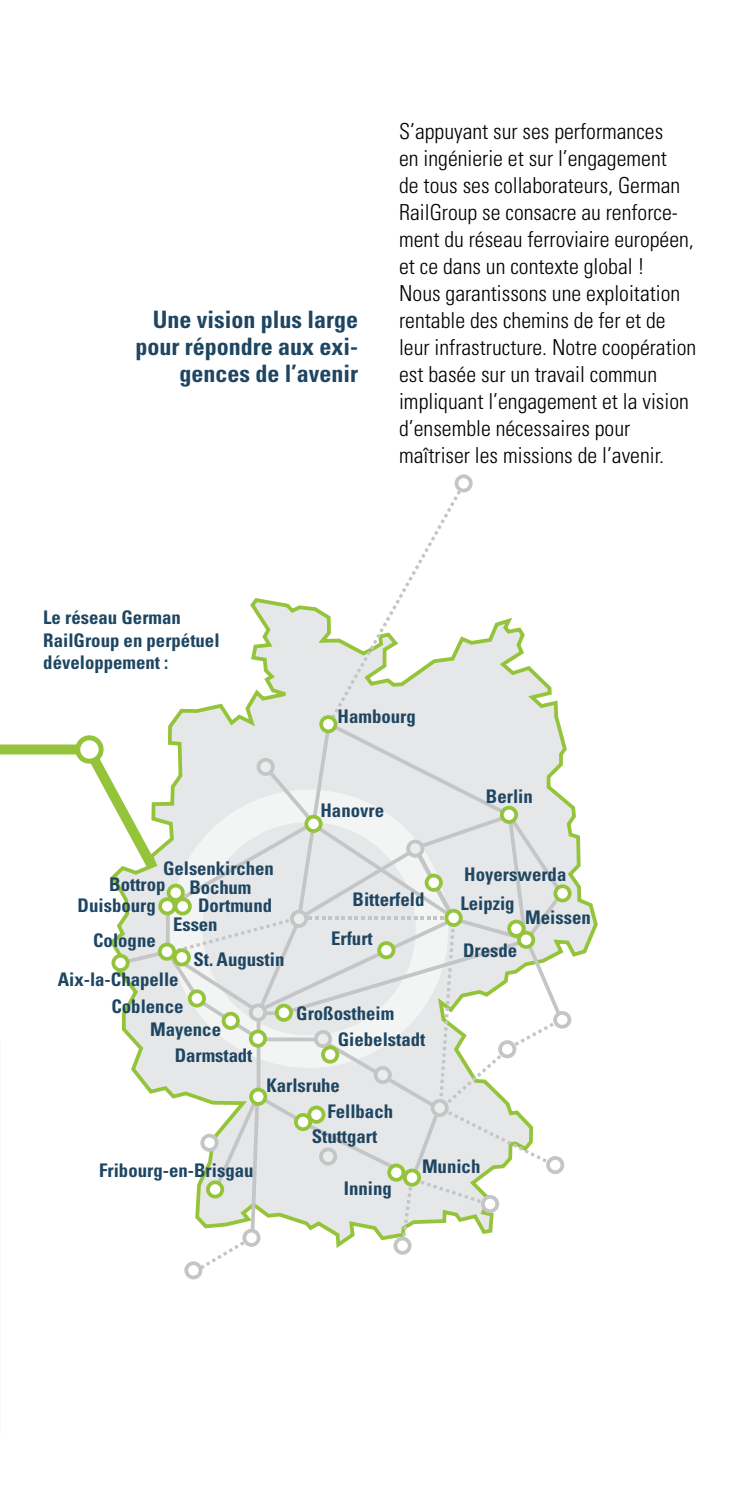
<style>
.page{position:relative;width:745px;height:1489px;background:#fff}
.page>*{position:absolute;margin:0;border:0;box-sizing:border-box;transform-origin:0 0}
.t1{font:700 condensed 24px/27px "Univers";color:#1e4662;text-align:right}
.t2{font:300 condensed 22px/27px "Univers";color:#000}
.t3{font:700 condensed 18.75px/22.5px "Univers";color:#1e4662}
</style>
<div class="page">
<div style="left:0;top:744px;width:86px;height:10px;background:#94c43a"></div>
<div style="left:75px;top:735px;width:28px;height:28px;border:5px solid #94c43a;border-radius:50%"></div>
<svg style="left:566px;top:746px;width:32px;height:282px"></svg>
<div style="left:553px;top:884px;width:18px;height:18px;border:4px solid #94c43a;border-radius:50%"></div>
<div style="left:184px;top:1261px;width:18px;height:18px;border:4px solid #c3c5c6;border-radius:50%"></div>
<div style="left:553px;top:1011px;width:18px;height:17px;border:4px solid #c3c5c6;border-radius:50%"></div>
<div style="left:454px;top:474px;width:18px;height:18px;border:4px solid #c3c5c6;border-radius:50%"></div>
<svg style="left:76px;top:490px;width:490px;height:779px"></svg>
<div style="left:160px;top:944px;width:14px;height:14px;background:#fff;border-radius:50%"></div>
<div style="left:158px;top:942px;width:18px;height:18px;border:4px solid #94c43a;border-radius:50%"></div>
<div style="left:113px;top:955px;width:15px;height:15px;background:#fff;border-radius:50%"></div>
<div style="left:111px;top:953px;width:18px;height:18px;border:4px solid #94c43a;border-radius:50%"></div>
<div style="left:223px;top:1013px;width:15px;height:14px;background:#fff;border-radius:50%"></div>
<div style="left:221px;top:1011px;width:18px;height:18px;border:4px solid #94c43a;border-radius:50%"></div>
<p class="t1" style="left:135px;top:306px;width:224px">Une vision plus large pour répondre aux exi&shy;gences de l’avenir</p>
<p class="t2" style="left:399px;top:118px;width:298px">S’appuyant sur ses performances<br>en ingénierie et sur l’engagement<br>de tous ses collaborateurs, German RailGroup se consacre au renforce&shy;ment du réseau ferroviaire européen, et ce dans un contexte global !<br>Nous garantissons une exploitation rentable des chemins de fer et de leur infrastructure. Notre coopération est basée sur un travail commun impliquant l’engagement et la vision d’ensemble nécessaires pour maîtriser les missions de l’avenir.</p>
<p class="t3" style="left:43px;top:606px;width:178px">Le réseau German<br>RailGroup en perpétuel développement :</p>
<p class="t3" style="left:337px;top:705px;width:80px">Hambourg</p>
<p class="t3" style="left:320px;top:799px;width:65px">Hanovre</p>
<p class="t3" style="left:485px;top:784px;width:48px">Berlin</p>
<p class="t3" style="left:163px;top:856px;width:112px">Gelsenkirchen</p>
<p class="t3" style="left:464px;top:862px;width:104px">Hoyerswerda</p>
<p class="t3" style="left:109px;top:872px;width:58px">Bottrop</p>
<p class="t3" style="left:173px;top:869px;width:80px;line-height:36.5px;text-indent:16px">Bochum<br>Essen</p>
<p class="t3" style="left:78px;top:894px;width:80px">Duisbourg</p>
<p class="t3" style="left:352px;top:888px;width:73px">Bitterfeld</p>
<p class="t3" style="left:460px;top:892px;width:56px">Leipzig</p>
<p class="t3" style="left:331px;top:927px;width:43px">Erfurt</p>
<p class="t3" style="left:198px;top:894px;width:75px">Dortmund</p>
<p class="t3" style="left:525px;top:906px;width:67px">Meissen</p>
<p class="t3" style="left:93px;top:929px;width:64px">Cologne</p>
<p class="t3" style="left:463px;top:938px;width:56px">Dresde</p>
<p class="t3" style="left:193px;top:947px;width:92px">St. Augustin</p>
<p class="t3" style="left:58px;top:967px;width:122px">Aix-la-Chapelle</p>
<p class="t3" style="left:150px;top:1017px;width:72px">Mayence</p>
<p class="t3" style="left:111px;top:995px;width:73px">Coblence</p>
<p class="t3" style="left:296px;top:1002px;width:99px">Großostheim</p>
<p class="t3" style="left:337px;top:1028px;width:89px">Giebelstadt</p>
<p class="t3" style="left:175px;top:1043px;width:79px">Darmstadt</p>
<p class="t3" style="left:266px;top:1073px;width:75px">Karlsruhe</p>
<p class="t3" style="left:327px;top:1099px;width:67px">Fellbach</p>
<p class="t3" style="left:99px;top:1159px;width:156px">Fribourg-en-Brisgau</p>
<p class="t3" style="left:311px;top:1124px;width:67px">Stuttgart</p>
<p class="t3" style="left:343px;top:1176px;width:49px">Inning</p>
<p class="t3" style="left:422px;top:1154px;width:60px">Munich</p>
</div>
